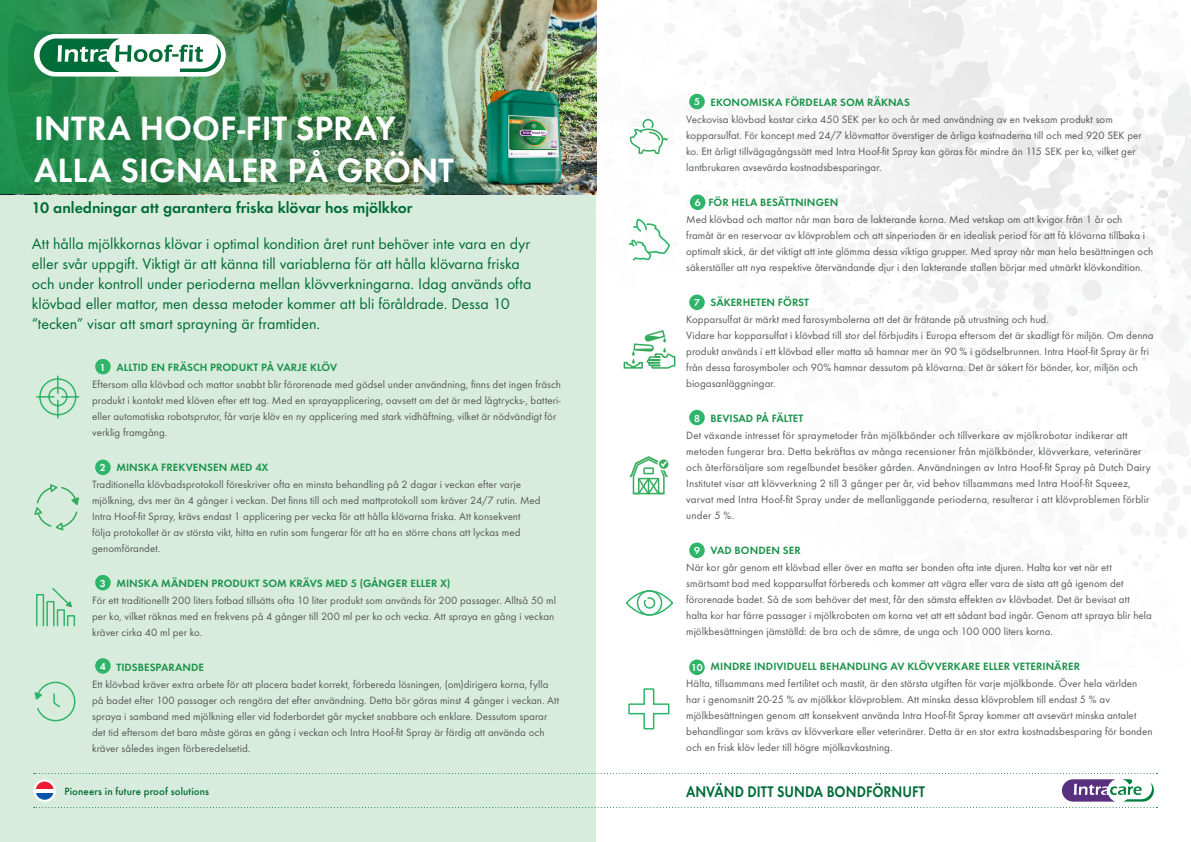
<style>
.page{position:relative;width:1191px;height:842px;background:#fff}
.page>*{position:absolute;margin:0;border:0;box-sizing:border-box;transform-origin:0 0}
.t1{font:600 35px/42px "Futura Round";color:#fff}
.t2{font:16px/20px "Futura Round";letter-spacing:-.005em;color:#006c37}
.t3{font:600 16px "Futura Round";color:#006c37}
.t4{font:600 16px "Futura Round";color:#006c37;scale:.87 1}
.t5{font:11px/16.1px "Futura Round";letter-spacing:.005em;color:#57585a}
.t6{font:500 11px "Futura Round";letter-spacing:.005em;color:#006c37}
.s1{font-weight:600;font-size:10.5px;color:#fff}
.s2{font-weight:600;color:#1a934a}
</style>
<div class="page">
<div style="left:0;top:0;width:595px;height:842px;background:#d8ecdd"></div>
<img style="left:0;top:0;width:595px;height:194px">
<svg style="left:34px;top:773px;width:1123px;height:35px"></svg>
<svg style="left:33px;top:779px;width:23px;height:23px"></svg>
<svg style="left:36px;top:781px;width:18px;height:7px"></svg>
<svg style="left:36px;top:793px;width:18px;height:7px"></svg>
<svg style="left:34px;top:34px;width:192px;height:43px;background:#9dc7b1"></svg>
<svg style="left:628px;top:688px;width:42px;height:42px"></svg>
<svg style="left:595px;top:0;width:596px;height:667px"></svg>
<div style="left:95px;top:359px;width:16px;height:15px;background:#2fb569;border-radius:50%"></div>
<div style="left:95px;top:460px;width:16px;height:15px;background:#2fb569;border-radius:50%"></div>
<div style="left:95px;top:575px;width:16px;height:15px;background:#2fb569;border-radius:50%"></div>
<div style="left:95px;top:658px;width:16px;height:16px;background:#2fb569;border-radius:50%"></div>
<div style="left:689px;top:94px;width:16px;height:15px;background:#2fb569;border-radius:50%"></div>
<div style="left:690px;top:194px;width:15px;height:16px;background:#2fb569;border-radius:50%"></div>
<div style="left:689px;top:294px;width:16px;height:16px;background:#2fb569;border-radius:50%"></div>
<div style="left:689px;top:410px;width:16px;height:15px;background:#2fb569;border-radius:50%"></div>
<div style="left:689px;top:542px;width:16px;height:16px;background:#2fb569;border-radius:50%"></div>
<div style="left:689px;top:659px;width:16px;height:16px;background:#2fb569;border-radius:50%"></div>
<img style="left:449px;top:73px;width:147px;height:126px">
<svg style="left:34px;top:484px;width:45px;height:47px"></svg>
<div style="left:36px;top:594px;width:8px;height:32px;border:2px solid #2fb569"></div>
<div style="left:46px;top:601px;width:9px;height:25px;border:2px solid #2fb569"></div>
<div style="left:57px;top:609px;width:8px;height:17px;border:2px solid #2fb569"></div>
<div style="left:67px;top:615px;width:8px;height:11px;border:2px solid #2fb569"></div>
<svg style="left:51px;top:588px;width:21px;height:20px"></svg>
<svg style="left:34px;top:681px;width:42px;height:41px"></svg>
<svg style="left:36px;top:375px;width:44px;height:44px"></svg>
<h1 class="t1" style="left:34px;top:104px;width:421px">INTRA HOOF-FIT SPRAY<br>ALLA SIGNALER PÅ GRÖNT</h1>
<h2 class="t3" style="left:32px;top:196px;width:382px">10 anledningar att garantera friska klövar hos mjölkkor</h2>
<p class="t2" style="left:32px;top:232px;width:501px">Att hålla mjölkkornas klövar i optimal kondition året runt behöver inte vara en dyr eller svår uppgift. Viktigt är att känna till variablerna för att hålla klövarna friska och under kontroll under perioderna mellan klövverkningarna. Idag används ofta klövbad eller mattor, men dessa metoder kommer att bli föråldrade. Dessa 10 “tecken” visar att smart sprayning är framtiden.</p>
<p class="t5" style="left:92px;top:359px;width:470px;text-indent:8px"><span class="s1">1</span> <span class="s2">ALLTID EN FRÄSCH PRODUKT PÅ VARJE KLÖV<br></span>Eftersom alla klövbad och mattor snabbt blir förorenade med gödsel under användning, finns det ingen fräsch produkt i kontakt med klöven efter ett tag. Med en sprayapplicering, oavsett om det är med lågtrycks-, batteri&shy;eller automatiska robotsprutor, får varje klöv en ny applicering med stark vidhäftning, vilket är nödvändigt för verklig framgång.</p>
<p class="t5" style="left:92px;top:459px;width:450px;text-indent:8px"><span class="s1">2</span> <span class="s2">MINSKA FREKVENSEN MED 4X<br></span>Traditionella klövbadsprotokoll föreskriver ofta en minsta behandling på 2 dagar i veckan efter varje mjölkning, dvs mer än 4 gånger i veckan. Det finns till och med mattprotokoll som kräver 24/7 rutin. Med Intra Hoof-fit Spray, krävs endast 1 applicering per vecka för att hålla klövarna friska. Att konsekvent följa protokollet är av största vikt, hitta en rutin som fungerar för att ha en större chans att lyckas med genomförandet.</p>
<p class="t5" style="left:92px;top:575px;width:465px;text-indent:8px"><span class="s1">3</span> <span class="s2">MINSKA MÄNDEN PRODUKT SOM KRÄVS MED 5 (GÅNGER ELLER X)<br></span>För ett traditionellt 200 liters fotbad tillsätts ofta 10 liter produkt som används för 200 passager. Alltså 50 ml per ko, vilket räknas med en frekvens på 4 gånger till 200 ml per ko och vecka. Att spraya en gång i veckan kräver cirka 40 ml per ko.</p>
<p class="t5" style="left:92px;top:659px;width:468px;text-indent:8px"><span class="s1">4</span> <span class="s2">TIDSBESPARANDE<br></span>Ett klövbad kräver extra arbete för att placera badet korrekt, förbereda lösningen, (om)dirigera korna, fylla på badet efter 100 passager och rengöra det efter användning. Detta bör göras minst 4 gånger i veckan. Att spraya i samband med mjölkning eller vid foderbordet går mycket snabbare och enklare. Dessutom sparar det tid eftersom det bara måste göras en gång i veckan och Intra Hoof-fit Spray är färdig att använda och kräver således ingen förberedelsetid.</p>
<p class="t6" style="left:64px;top:783px;width:146px">Pioneers in future proof solutions</p>
<p class="t5" style="left:686px;top:94px;width:457px;text-indent:8px"><span class="s1">5</span> <span class="s2">EKONOMISKA FÖRDELAR SOM RÄKNAS<br></span>Veckovisa klövbad kostar cirka 450 SEK per ko och år med användning av en tveksam produkt som kopparsulfat. För koncept med 24/7 klövmattor överstiger de årliga kostnaderna till och med 920 SEK per ko. Ett årligt tillvägagångssätt med Intra Hoof-fit Spray kan göras för mindre än 115 SEK per ko, vilket ger lantbrukaren avsevärda kostnadsbesparingar.</p>
<p class="t5" style="left:686px;top:194px;width:468px;text-indent:9px"><span class="s1">6</span> <span class="s2">FÖR HELA BESÄTTNINGEN<br></span>Med klövbad och mattor når man bara de lakterande korna. Med vetskap om att kvigor från 1 år och<br>framåt är en reservoar av klövproblem och att sinperioden är en idealisk period för att få klövarna tillbaka i optimalt skick, är det viktigt att inte glömma dessa viktiga grupper. Med spray når man hela besättningen och säkerställer att nya respektive återvändande djur i den lakterande stallen börjar med utmärkt klövkondition.</p>
<p class="t5" style="left:686px;top:294px;width:469px;text-indent:8px"><span class="s1">7</span> <span class="s2">SÄKERHETEN FÖRST<br></span>Kopparsulfat är märkt med farosymbolerna att det är frätande på utrustning och hud.<br>Vidare har kopparsulfat i klövbad till stor del förbjudits i Europa eftersom det är skadligt för miljön. Om denna produkt används i ett klövbad eller matta så hamnar mer än 90 % i gödselbrunnen. Intra Hoof-fit Spray är fri från dessa farosymboler och 90% hamnar dessutom på klövarna. Det är säkert för bönder, kor, miljön och biogasanläggningar.</p>
<p class="t5" style="left:686px;top:410px;width:466px;text-indent:8px"><span class="s1">8</span> <span class="s2">BEVISAD PÅ FÄLTET<br></span>Det växande intresset för spraymetoder från mjölkbönder och tillverkare av mjölkrobotar indikerar att metoden fungerar bra. Detta bekräftas av många recensioner från mjölkbönder, klövverkare, veterinärer och återförsäljare som regelbundet besöker gården. Användningen av Intra Hoof-fit Spray på Dutch Dairy Institutet visar att klövverkning 2 till 3 gånger per år, vid behov tillsammans med Intra Hoof-fit Squeez, varvat med Intra Hoof-fit Spray under de mellanliggande perioderna, resulterar i att klövproblemen förblir under 5 %.</p>
<p class="t5" style="left:686px;top:542px;width:467px;text-indent:8px"><span class="s1">9</span> <span class="s2">VAD BONDEN SER<br></span>När kor går genom ett klövbad eller över en matta ser bonden ofta inte djuren. Halta kor vet när ett smärtsamt bad med kopparsulfat förbereds och kommer att vägra eller vara de sista att gå igenom det förorenade badet. Så de som behöver det mest, får den sämsta effekten av klövbadet. Det är bevisat att halta kor har färre passager i mjölkroboten om korna vet att ett sådant bad ingår. Genom att spraya blir hela mjölkbesättningen jämställd: de bra och de sämre, de unga och 100 000 liters korna.</p>
<p class="t5" style="left:686px;top:658px;width:468px;text-indent:5px"><sub>10</sub> <span class="s2">MINDRE INDIVIDUELL BEHANDLING AV KLÖVVERKARE ELLER VETERINÄRER<br></span>Hälta, tillsammans med fertilitet och mastit, är den största utgiften för varje mjölkbonde. Över hela världen har i genomsnitt 20-25 % av mjölkkor klövproblem. Att minska dessa klövproblem till endast 5 % av mjölkbesättningen genom att konsekvent använda Intra Hoof-fit Spray kommer att avsevärt minska antalet behandlingar som krävs av klövverkare eller veterinärer. Detta är en stor extra kostnadsbesparing för bonden och en frisk klöv leder till högre mjölkavkastning.</p>
<h2 class="t4" style="left:686px;top:779px;width:276px">ANVÄND DITT SUNDA BONDFÖRNUFT</h2>
</div>
